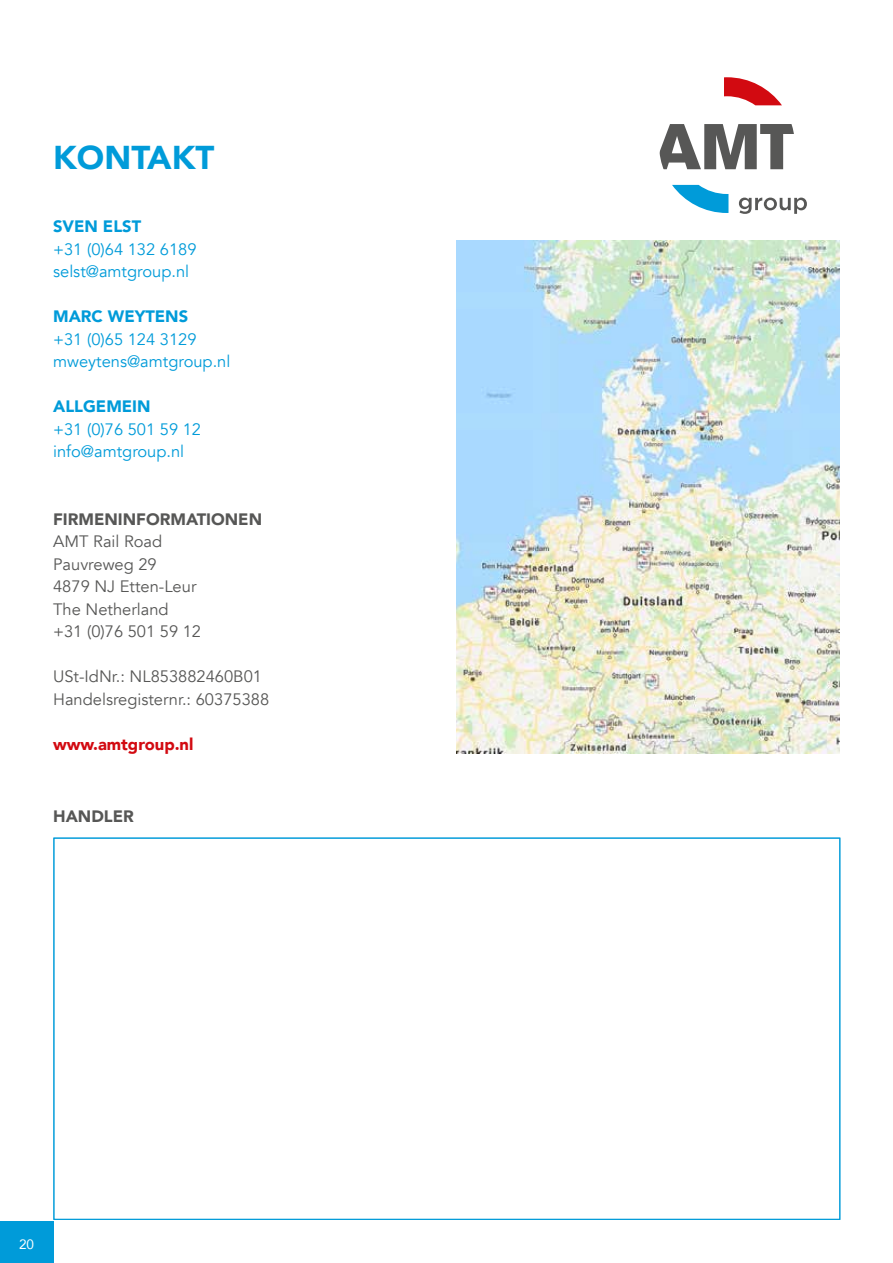
<style>
.page{position:relative;width:893px;height:1263px;background:#fff}
.page>*{position:absolute;margin:0;border:0;box-sizing:border-box;transform-origin:0 0}
.t1{font:900 33px "Avenir";color:#009bd9}
.t2{font:16.5px/22.5px "Avenir";color:#575756}
.t3{font:16.5px/22.5px "Avenir";color:#009bd9}
.t4{font:900 16.5px "Avenir";color:#009bd9}
.t5{font:900 16.5px "Avenir";color:#575756}
.t6{font:900 16.5px "Avenir";color:#d20a11}
.t7{font:13.5px "Avenir";color:#fff}
</style>
<div class="page">
<div style="left:0;top:1221px;width:53px;height:42px;background:#009bd9"></div>
<svg style="left:739px;top:197px;width:68px;height:17px"></svg>
<svg style="left:724px;top:77px;width:58px;height:28px"></svg>
<svg style="left:672px;top:185px;width:56px;height:28px"></svg>
<svg style="left:659px;top:124px;width:135px;height:45px"></svg>
<img style="left:457px;top:240px;width:383px;height:514px">
<h1 class="t1" style="left:53px;top:129px;width:163px">KONTAKT</h1>
<p class="t4" style="left:53px;top:212px;width:90px">SVEN ELST</p>
<p class="t3" style="left:53px;top:238px;width:145px">+31 (0)64 132 6189 selst@amtgroup.nl</p>
<p class="t4" style="left:53px;top:302px;width:137px">MARC WEYTENS</p>
<p class="t3" style="left:53px;top:328px;width:179px">+31 (0)65 124 3129 mweytens@amtgroup.nl</p>
<p class="t4" style="left:53px;top:392px;width:99px">ALLGEMEIN</p>
<p class="t3" style="left:53px;top:418px;width:150px">+31 (0)76 501 59 12 info@amtgroup.nl</p>
<p class="t5" style="left:53px;top:505px;width:210px">FIRMENINFORMATIONEN</p>
<p class="t2" style="left:53px;top:531px;width:150px">AMT Rail Road<br>Pauvreweg 29<br>4879 NJ Etten-Leur<br>The Netherland +31 (0)76 501 59 12</p>
<p class="t2" style="left:53px;top:666px;width:218px">USt-IdNr.: NL853882460B01<br>Handelsregisternr.: 60375388</p>
<p class="t6" style="left:53px;top:730px;width:142px">www.amtgroup.nl</p>
<p class="t5" style="left:53px;top:802px;width:82px">HANDLER</p>
<p class="t7" style="left:19px;top:1233px;width:17px">20</p>
</div>
